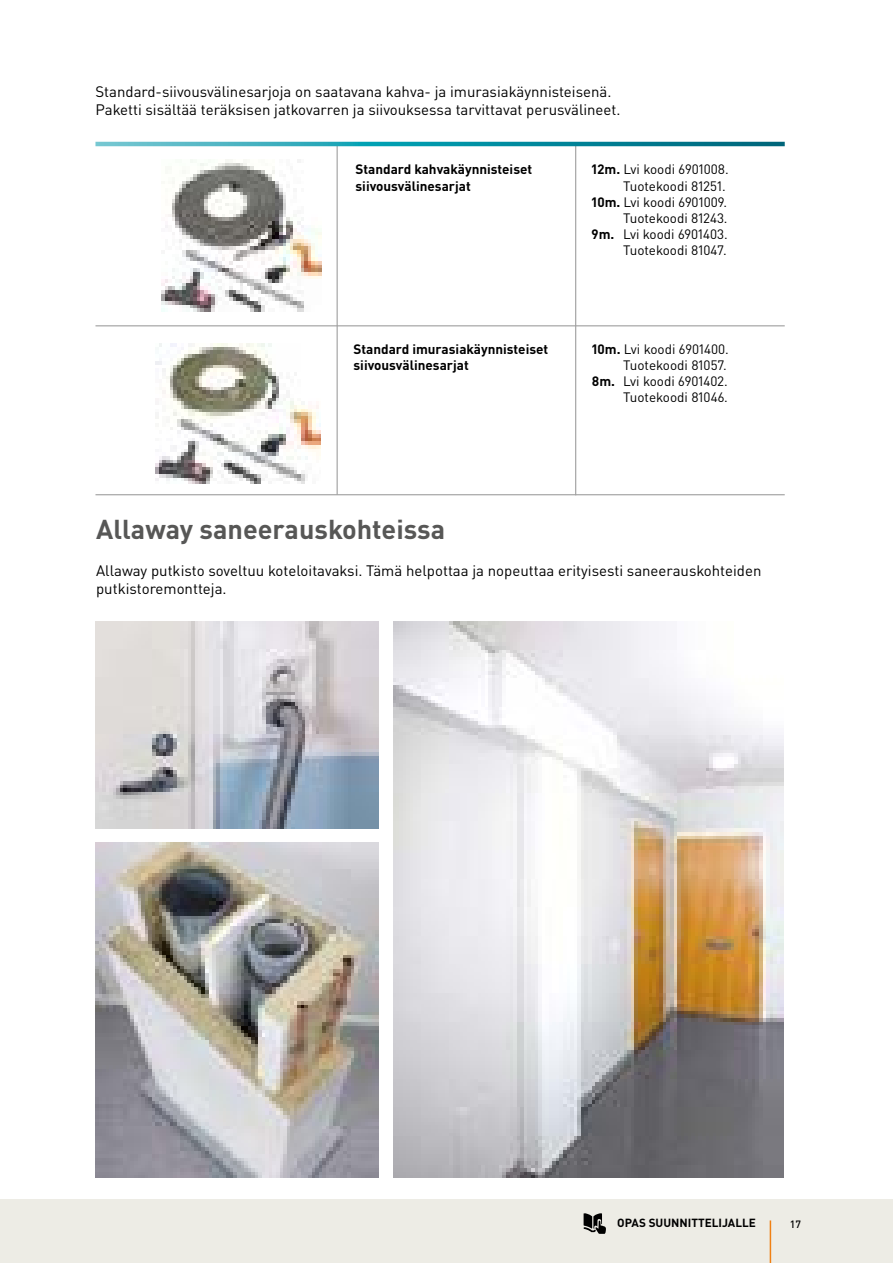
<style>
.page{position:relative;width:893px;height:1263px;background:#fff}
.page>*{position:absolute;margin:0;border:0;box-sizing:border-box;transform-origin:0 0}
.t1{font:700 27px "DIN Pro";color:#575756}
.t2{font:15px/18px "DIN Pro";color:#000}
.t3{font:13.5px/16.2px "DIN Pro";color:#000;text-align:right}
.t4{font:700 13.5px/16.2px "DIN Pro";color:#000}
.t5{font:700 11.7px "DIN Pro";color:#000}
.t6{font:500 10.5px "DIN Pro";color:#000}
.s1{font-weight:700}
</style>
<div class="page">
<hr style="left:95px;top:325px;width:690px;height:1px;background:#9f9f9f">
<hr style="left:95px;top:494px;width:690px;height:1px;background:#9f9f9f">
<hr style="left:337px;top:145px;width:1px;height:350px;background:#9f9f9f">
<hr style="left:575px;top:144px;width:1px;height:351px;background:#9f9f9f">
<svg style="left:95px;top:142px;width:690px;height:4px;background:#1c96a8"></svg>
<img style="left:155px;top:344px;width:166px;height:140px">
<img style="left:162px;top:160px;width:159px;height:151px">
<img style="left:394px;top:622px;width:389px;height:555px">
<img style="left:95px;top:622px;width:284px;height:206px">
<img style="left:95px;top:843px;width:284px;height:334px">
<div style="left:0;top:1200px;width:893px;height:63px;background:#edece5"></div>
<hr style="left:770px;top:1220px;width:1px;height:43px;background:#f08013">
<svg style="left:583px;top:1213px;width:23px;height:21px"></svg>
<p class="t2" style="left:95px;top:81px;width:527px">Standard-siivousvälinesarjoja on saatavana kahva- ja imurasiakäynnisteisenä.<br>Paketti sisältää teräksisen jatkovarren ja siivouksessa tarvittavat perusvälineet.</p>
<p class="t4" style="left:356px;top:160px;width:178px">Standard kahvakäynnisteiset siivousvälinesarjat</p>
<p class="t4" style="left:354px;top:339px;width:196px">Standard imurasiakäynnisteiset siivousvälinesarjat</p>
<p class="t3" style="left:592px;top:160px;width:139px"><span class="s1">12m.</span> Lvi koodi 6901008.<br>Tuotekoodi 81251.<br><span class="s1">10m.</span> Lvi koodi 6901009.<br>Tuotekoodi 81243.<br><span class="s1">9m.</span> Lvi koodi 6901403.<br>Tuotekoodi 81047.</p>
<p class="t3" style="left:592px;top:339px;width:139px"><span class="s1">10m.</span> Lvi koodi 6901400.<br>Tuotekoodi 81057.<br><span class="s1">8m.</span> Lvi koodi 6901402.<br>Tuotekoodi 81046.</p>
<h1 class="t1" style="left:96px;top:507px;width:350px">Allaway saneerauskohteissa</h1>
<p class="t2" style="left:96px;top:560px;width:667px">Allaway putkisto soveltuu koteloitavaksi. Tämä helpottaa ja nopeuttaa erityisesti saneerauskohteiden putkistoremontteja.</p>
<p class="t5" style="left:617px;top:1213px;width:140px">OPAS SUUNNITTELIJALLE</p>
<p class="t6" style="left:790px;top:1216px;width:13px">17</p>
</div>
